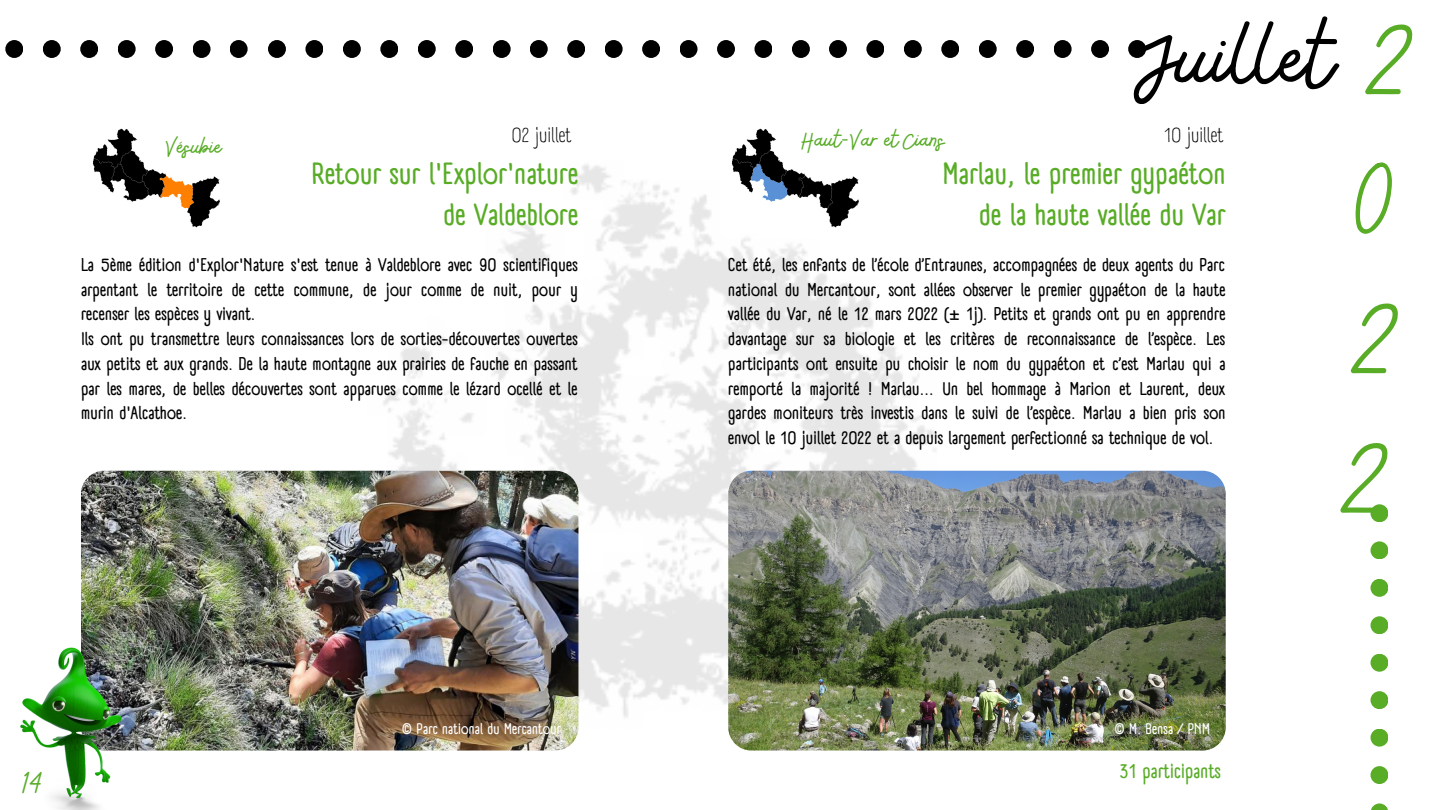
<style>
.page{position:relative;width:1440px;height:810px;background:#fff}
.page>*{position:absolute;margin:0;border:0;box-sizing:border-box;transform-origin:0 0}
.t1{font:100px/139.5px "Bellaboo";color:#000}
.t2{font:700 30px/41.2px "A Day Without Sun Text";color:#58ac26;text-align:right}
.t3{font:30px "Bellaboo";color:#58ac26}
.t4{font:26.1px "Bellaboo";color:#58ac26}
.t5{font:26px "Bellaboo";color:#58ac26}
.t6{font:20px "A Day Without Sun Text";color:#000}
.t7{font:700 20px "A Day Without Sun Text";color:#58ac26}
.t8{font:700 18px/24.8px "A Day Without Sun Text";color:#000;text-align:justify}
.t9{font:700 15px "A Day Without Sun Text";color:#fff}
.s1{color:#58ac26}
</style>
<div class="page">
<img style="left:349px;top:164px;width:605px;height:585px">
<img style="left:728px;top:471px;width:498px;height:280px;border-radius:23px">
<img style="left:720px;top:128px;width:153px;height:105px">
<img style="left:92px;top:128px;width:128px;height:100px">
<img style="left:81px;top:471px;width:497px;height:280px;border-radius:23px">
<img style="left:20px;top:620px;width:134px;height:190px">
<div style="left:1371px;top:504px;width:17px;height:18px;background:#58ac26;border-radius:50%"></div>
<div style="left:1371px;top:541px;width:17px;height:18px;background:#58ac26;border-radius:50%"></div>
<div style="left:1371px;top:579px;width:17px;height:18px;background:#58ac26;border-radius:50%"></div>
<div style="left:1371px;top:616px;width:17px;height:18px;background:#58ac26;border-radius:50%"></div>
<div style="left:1371px;top:654px;width:17px;height:18px;background:#58ac26;border-radius:50%"></div>
<div style="left:1371px;top:691px;width:17px;height:18px;background:#58ac26;border-radius:50%"></div>
<div style="left:1371px;top:729px;width:17px;height:18px;background:#58ac26;border-radius:50%"></div>
<div style="left:1371px;top:766px;width:17px;height:18px;background:#58ac26;border-radius:50%"></div>
<svg style="left:1371px;top:803px;width:17px;height:7px"></svg>
<div style="left:1128px;top:40px;width:18px;height:18px;background:#000;border-radius:50%"></div>
<div style="left:1091px;top:40px;width:18px;height:18px;background:#000;border-radius:50%"></div>
<div style="left:1054px;top:40px;width:18px;height:18px;background:#000;border-radius:50%"></div>
<div style="left:1016px;top:40px;width:18px;height:18px;background:#000;border-radius:50%"></div>
<div style="left:979px;top:40px;width:18px;height:18px;background:#000;border-radius:50%"></div>
<div style="left:941px;top:40px;width:18px;height:18px;background:#000;border-radius:50%"></div>
<div style="left:904px;top:40px;width:18px;height:18px;background:#000;border-radius:50%"></div>
<div style="left:866px;top:40px;width:18px;height:18px;background:#000;border-radius:50%"></div>
<div style="left:829px;top:40px;width:18px;height:18px;background:#000;border-radius:50%"></div>
<div style="left:792px;top:40px;width:18px;height:18px;background:#000;border-radius:50%"></div>
<div style="left:754px;top:40px;width:18px;height:18px;background:#000;border-radius:50%"></div>
<div style="left:717px;top:40px;width:18px;height:18px;background:#000;border-radius:50%"></div>
<div style="left:680px;top:40px;width:18px;height:18px;background:#000;border-radius:50%"></div>
<div style="left:642px;top:40px;width:18px;height:18px;background:#000;border-radius:50%"></div>
<div style="left:605px;top:40px;width:18px;height:18px;background:#000;border-radius:50%"></div>
<div style="left:567px;top:40px;width:18px;height:18px;background:#000;border-radius:50%"></div>
<div style="left:530px;top:40px;width:18px;height:18px;background:#000;border-radius:50%"></div>
<div style="left:493px;top:40px;width:18px;height:18px;background:#000;border-radius:50%"></div>
<div style="left:455px;top:40px;width:18px;height:18px;background:#000;border-radius:50%"></div>
<div style="left:418px;top:40px;width:18px;height:18px;background:#000;border-radius:50%"></div>
<div style="left:380px;top:40px;width:18px;height:18px;background:#000;border-radius:50%"></div>
<div style="left:343px;top:40px;width:18px;height:18px;background:#000;border-radius:50%"></div>
<div style="left:305px;top:40px;width:18px;height:18px;background:#000;border-radius:50%"></div>
<div style="left:268px;top:40px;width:18px;height:18px;background:#000;border-radius:50%"></div>
<div style="left:230px;top:40px;width:18px;height:18px;background:#000;border-radius:50%"></div>
<div style="left:193px;top:40px;width:18px;height:18px;background:#000;border-radius:50%"></div>
<div style="left:155px;top:40px;width:18px;height:18px;background:#000;border-radius:50%"></div>
<div style="left:118px;top:40px;width:18px;height:18px;background:#000;border-radius:50%"></div>
<div style="left:80px;top:40px;width:18px;height:18px;background:#000;border-radius:50%"></div>
<div style="left:43px;top:40px;width:18px;height:18px;background:#000;border-radius:50%"></div>
<div style="left:5px;top:40px;width:18px;height:18px;background:#000;border-radius:50%"></div>
<h3 class="t5" style="left:166px;top:130px;width:57px">Vésubie</h3>
<p class="t6" style="left:512px;top:123px;width:61px">02 juillet</p>
<h2 class="t2" style="left:312px;top:153px;width:268px">Retour sur l'Explor'nature de Valdeblore</h2>
<p class="t8" style="left:81px;top:252px;width:499px;text-align:left">La 5ème édition d'Explor'Nature s'est tenue à Valdeblore avec 90 scientifiques arpentant le territoire de cette commune, de jour comme de nuit, pour y recenser les espèces y vivant.<br>Ils ont pu transmettre leurs connaissances lors de sorties-découvertes ouvertes aux petits et aux grands. De la haute montagne aux prairies de fauche en passant par les mares, de belles découvertes sont apparues comme le lézard ocellé et le murin d'Alcathoe.</p>
<h1 class="t1" style="left:1350px;top:-11px;width:69px;text-indent:-212px">Juillet <span class="s1">2<br>0<br>2<br>2</span></h1>
<p class="t6" style="left:1164px;top:123px;width:61px">10 juillet</p>
<h3 class="t4" style="left:802px;top:123px;width:145px">Haut-Var et Cians</h3>
<h2 class="t2" style="left:943px;top:153px;width:285px">Marlau, le premier gypaéton de la haute vallée du Var</h2>
<p class="t8" style="left:728px;top:252px;width:499px">Cet été, les enfants de l’école d’Entraunes, accompagnées de deux agents du Parc national du Mercantour, sont allées observer le premier gypaéton de la haute vallée du Var, né le 12 mars 2022 (± 1j). Petits et grands ont pu en apprendre davantage sur sa biologie et les critères de reconnaissance de l’espèce. Les participants ont ensuite pu choisir le nom du gypaéton et c’est Marlau qui a remporté la majorité ! Marlau... Un bel hommage à Marion et Laurent, deux gardes moniteurs très investis dans le suivi de l’espèce. Marlau a bien pris son envol le 10 juillet 2022 et a depuis largement perfectionné sa technique de vol.</p>
<h2 class="t3" style="left:24px;top:763px;width:21px">14</h2>
<p class="t9" style="left:402px;top:719px;width:161px">© Parc national du Mercantour</p>
<p class="t9" style="left:1115px;top:719px;width:97px">© M. Bensa / PNM</p>
<p class="t7" style="left:1120px;top:759px;width:103px">31 participants</p>
</div>
